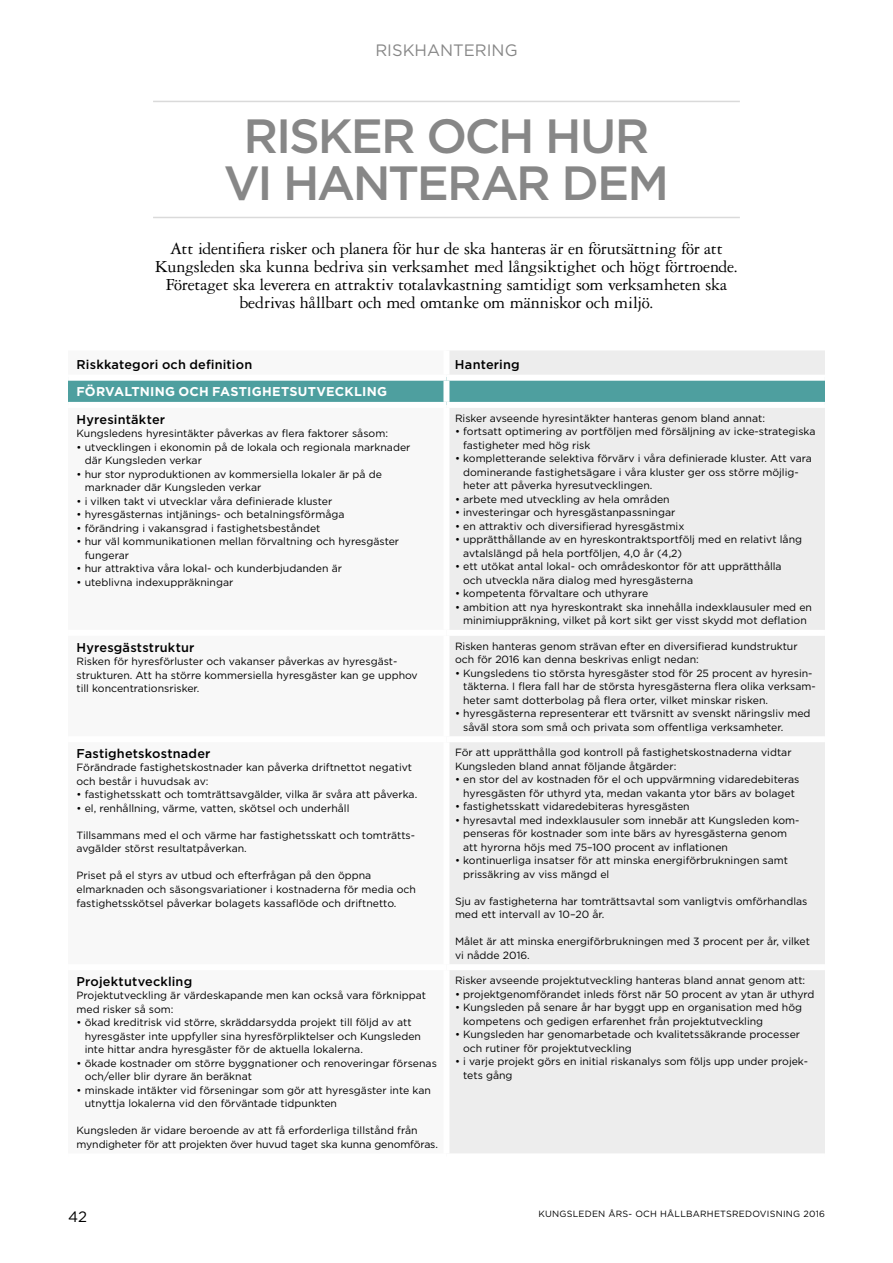
<style>
.page{position:relative;width:893px;height:1263px;background:#fff}
.page>*{position:absolute;margin:0;border:0;box-sizing:border-box;transform-origin:0 0}
.t1{font:500 48px/46.5px "Gotham";letter-spacing:-.045em;color:#878787;text-align:center}
.t2{font:18px/18px "Garamond 3 LT Std";letter-spacing:-.01em;color:#000;text-align:center}
.t3{font:16.5px "Gotham";color:#878787}
.t4{font:15px "Gotham";color:#000}
.t5{font:500 12.75px "Gotham";letter-spacing:.015em;color:#000}
.t6{font:700 12.75px "Gotham";letter-spacing:.015em;color:#fff}
.t7{font:10.5px/13.5px "Gotham";color:#000}
.t8{font:9px "Gotham";letter-spacing:.025em;color:#000}
</style>
<div class="page">
<hr style="left:153px;top:101px;width:587px;height:1px;background:#dadada">
<hr style="left:153px;top:217px;width:587px;height:1px;background:#dadada">
<div style="left:450px;top:351px;width:375px;height:802px;background:#ededed"></div>
<div style="left:68px;top:378px;width:378px;height:27px;background:#4e9f9f"></div>
<div style="left:446px;top:378px;width:379px;height:27px;background:#4e9f9f"></div>
<div style="left:443px;top:381px;width:6px;height:21px;background:#fff"></div>
<div style="left:68px;top:402px;width:378px;height:6px;background:#fff"></div>
<div style="left:446px;top:402px;width:379px;height:6px;background:#fff"></div>
<div style="left:446px;top:630px;width:379px;height:6px;background:#fff"></div>
<div style="left:446px;top:736px;width:379px;height:6px;background:#fff"></div>
<div style="left:446px;top:964px;width:379px;height:6px;background:#fff"></div>
<div style="left:68px;top:375px;width:378px;height:6px;background:#fff"></div>
<div style="left:446px;top:375px;width:379px;height:6px;background:#fff"></div>
<h3 class="t3" style="left:375px;top:39px;width:144px">RISKHANTERING</h3>
<h1 class="t1" style="left:224px;top:112px;width:447px">RISKER OCH HUR<br>VI HANTERAR DEM</h1>
<p class="t2" style="left:155px;top:240px;width:585px">Att identifiera risker och planera för hur de ska hanteras är en förutsättning för att Kungsleden ska kunna bedriva sin verksamhet med långsiktighet och högt förtroende.<br>Företaget ska leverera en attraktiv totalavkastning samtidigt som verksamheten ska bedrivas hållbart och med omtanke om människor och miljö.</p>
<p class="t5" style="left:77px;top:356px;width:177px">Riskkategori och definition</p>
<p class="t5" style="left:455px;top:356px;width:66px">Hantering</p>
<p class="t6" style="left:77px;top:383px;width:312px">FÖRVALTNING OCH FASTIGHETSUTVECKLING</p>
<p class="t5" style="left:77px;top:411px;width:90px">Hyresintäkter</p>
<p class="t7" style="left:77px;top:426px;width:313px">Kungsledens hyresintäkter påverkas av flera faktorer såsom:</p>
<p class="t7" style="left:85px;top:440px;width:327px;text-indent:-8px">• utvecklingen i ekonomin på de lokala och regionala marknader där Kungsleden verkar</p>
<p class="t7" style="left:85px;top:467px;width:299px;text-indent:-8px">• hur stor nyproduktionen av kommersiella lokaler är på de marknader där Kungsleden verkar</p>
<p class="t7" style="left:77px;top:494px;width:257px">• i vilken takt vi utvecklar våra definierade kluster</p>
<p class="t7" style="left:77px;top:507px;width:269px">• hyresgästernas intjänings- och betalningsförmåga</p>
<p class="t7" style="left:77px;top:521px;width:245px">• förändring i vakansgrad i fastighetsbeståndet</p>
<p class="t7" style="left:85px;top:534px;width:316px;text-indent:-8px">• hur väl kommunikationen mellan förvaltning och hyresgäster fungerar</p>
<p class="t7" style="left:77px;top:561px;width:267px">• hur attraktiva våra lokal- och kunderbjudanden är</p>
<p class="t7" style="left:77px;top:575px;width:158px">• uteblivna indexuppräkningar</p>
<p class="t7" style="left:455px;top:411px;width:312px">Risker avseende hyresintäkter hanteras genom bland annat:</p>
<p class="t7" style="left:463px;top:425px;width:354px;text-indent:-8px">• fortsatt optimering av portföljen med försäljning av icke-strategiska fastigheter med hög risk</p>
<p class="t7" style="left:463px;top:452px;width:350px;text-indent:-8px">• kompletterande selektiva förvärv i våra definierade kluster. Att vara dominerande fastighetsägare i våra kluster ger oss större möjlig&shy;heter att påverka hyresutvecklingen.</p>
<p class="t7" style="left:455px;top:492px;width:216px">• arbete med utveckling av hela områden</p>
<p class="t7" style="left:455px;top:506px;width:222px">• investeringar och hyresgästanpassningar</p>
<p class="t7" style="left:455px;top:519px;width:231px">• en attraktiv och diversifierad hyresgästmix</p>
<p class="t7" style="left:463px;top:533px;width:340px;text-indent:-8px">• upprätthållande av en hyreskontraktsportfölj med en relativt lång avtalslängd på hela portföljen, 4,0 år (4,2)</p>
<p class="t7" style="left:463px;top:560px;width:320px;text-indent:-8px">• ett utökat antal lokal- och områdeskontor för att upprätthålla och utveckla nära dialog med hyresgästerna</p>
<p class="t7" style="left:455px;top:587px;width:195px">• kompetenta förvaltare och uthyrare</p>
<p class="t7" style="left:455px;top:600px;width:359px;text-align:center">• ambition att nya hyreskontrakt ska innehålla indexklausuler med en minimiuppräkning, vilket på kort sikt ger visst skydd mot deflation</p>
<p class="t5" style="left:77px;top:639px;width:120px">Hyresgäststruktur</p>
<p class="t7" style="left:77px;top:654px;width:343px">Risken för hyresförluster och vakanser påverkas av hyresgäst&shy;strukturen. Att ha större kommersiella hyresgäster kan ge upphov till koncentrationsrisker.</p>
<p class="t5" style="left:77px;top:745px;width:136px">Fastighetskostnader</p>
<p class="t7" style="left:77px;top:761px;width:337px">Förändrade fastighetskostnader kan påverka driftnettot negativt och består i huvudsak av:</p>
<p class="t7" style="left:77px;top:788px;width:342px">• fastighetsskatt och tomträttsavgälder, vilka är svåra att påverka.</p>
<p class="t7" style="left:77px;top:801px;width:274px">• el, renhållning, värme, vatten, skötsel och underhåll</p>
<p class="t7" style="left:77px;top:828px;width:339px">Tillsammans med el och värme har fastighetsskatt och tomträtts&shy;avgälder störst resultatpåverkan.</p>
<p class="t7" style="left:77px;top:869px;width:341px">Priset på el styrs av utbud och efterfrågan på den öppna elmarknaden och säsongsvariationer i kostnaderna för media och fastighetsskötsel påverkar bolagets kassaflöde och driftnetto.</p>
<p class="t5" style="left:77px;top:973px;width:117px">Projektutveckling</p>
<p class="t7" style="left:77px;top:989px;width:351px">Projektutveckling är värdeskapande men kan också vara förknippat med risker så som:</p>
<p class="t7" style="left:85px;top:1016px;width:338px;text-indent:-8px">• ökad kreditrisk vid större, skräddarsydda projekt till följd av att hyresgäster inte uppfyller sina hyresförpliktelser och Kungsleden inte hittar andra hyresgäster för de aktuella lokalerna.</p>
<p class="t7" style="left:85px;top:1056px;width:354px;text-indent:-8px">• ökade kostnader om större byggnationer och renoveringar försenas och/eller blir dyrare än beräknat</p>
<p class="t7" style="left:85px;top:1083px;width:348px;text-indent:-8px">• minskade intäkter vid förseningar som gör att hyresgäster inte kan utnyttja lokalerna vid den förväntade tidpunkten</p>
<p class="t7" style="left:77px;top:1124px;width:363px">Kungsleden är vidare beroende av att få erforderliga tillstånd från myndigheter för att projekten över huvud taget ska kunna genomföras.</p>
<p class="t7" style="left:455px;top:639px;width:344px">Risken hanteras genom strävan efter en diversifierad kundstruktur och för 2016 kan denna beskrivas enligt nedan:</p>
<p class="t7" style="left:463px;top:666px;width:354px;text-indent:-8px">• Kungsledens tio största hyresgäster stod för 25 procent av hyresin&shy;täkterna. I flera fall har de största hyresgästerna flera olika verksam&shy;heter samt dotterbolag på flera orter, vilket minskar risken.</p>
<p class="t7" style="left:463px;top:706px;width:349px;text-indent:-8px">• hyresgästerna representerar ett tvärsnitt av svenskt näringsliv med såväl stora som små och privata som offentliga verksamheter.</p>
<p class="t7" style="left:455px;top:745px;width:338px">För att upprätthålla god kontroll på fastighetskostnaderna vidtar<br>Kungsleden bland annat följande åtgärder:</p>
<p class="t7" style="left:455px;top:772px;width:346px;text-align:center">• en stor del av kostnaden för el och uppvärmning vidaredebiteras hyresgästen för uthyrd yta, medan vakanta ytor bärs av bolaget</p>
<p class="t7" style="left:455px;top:799px;width:236px">• fastighetsskatt vidaredebiteras hyresgästen</p>
<p class="t7" style="left:463px;top:813px;width:338px;text-indent:-8px">• hyresavtal med indexklausuler som innebär att Kungsleden kom&shy;penseras för kostnader som inte bärs av hyresgästerna genom att hyrorna höjs med 75–100 procent av inflationen</p>
<p class="t7" style="left:463px;top:853px;width:326px;text-indent:-8px">• kontinuerliga insatser för att minska energiförbrukningen samt prissäkring av viss mängd el</p>
<p class="t7" style="left:455px;top:894px;width:354px">Sju av fastigheterna har tomträttsavtal som vanligtvis omförhandlas med ett intervall av 10–20 år.</p>
<p class="t7" style="left:455px;top:934px;width:357px">Målet är att minska energiförbrukningen med 3 procent per år, vilket vi nådde 2016.</p>
<p class="t7" style="left:455px;top:973px;width:352px">Risker avseende projektutveckling hanteras bland annat genom att:</p>
<p class="t7" style="left:455px;top:987px;width:361px">• projektgenomförandet inleds först när 50 procent av ytan är uthyrd</p>
<p class="t7" style="left:463px;top:1000px;width:340px;text-indent:-8px">• Kungsleden på senare år har byggt upp en organisation med hög kompetens och gedigen erfarenhet från projektutveckling</p>
<p class="t7" style="left:463px;top:1027px;width:338px;text-indent:-8px">• Kungsleden har genomarbetade och kvalitetssäkrande processer och rutiner för projektutveckling</p>
<p class="t7" style="left:463px;top:1054px;width:346px;text-indent:-8px">• i varje projekt görs en initial riskanalys som följs upp under projek&shy;tets gång</p>
<h3 class="t4" style="left:68px;top:1207px;width:21px">42</h3>
<p class="t8" style="left:538px;top:1208px;width:288px">KUNGSLEDEN ÅRS- OCH HÅLLBARHETSREDOVISNING 2016</p>
</div>
